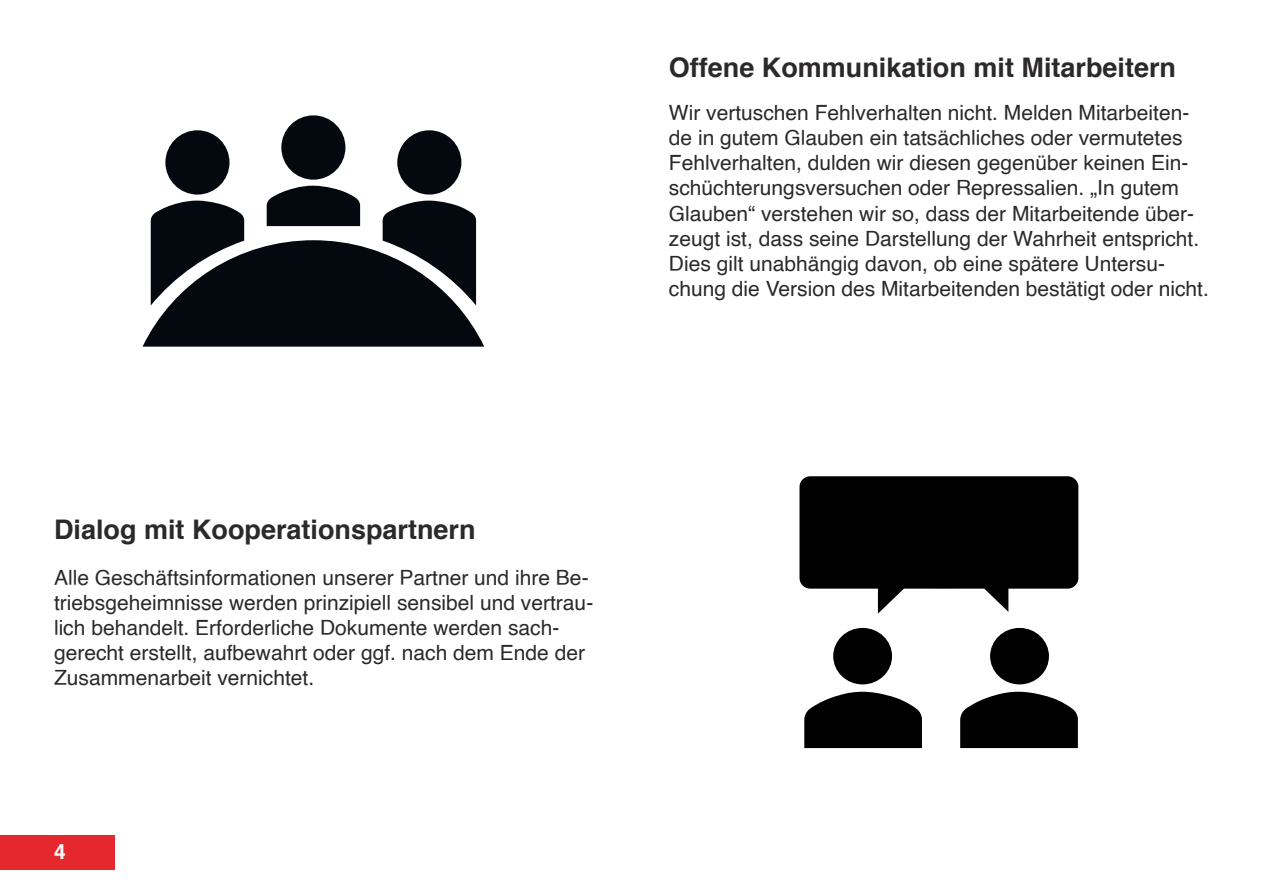
<style>
.page{position:relative;width:1263px;height:893px;background:#fff}
.page>*{position:absolute;margin:0;border:0;box-sizing:border-box;transform-origin:0 0}
.t1{font:700 27px "Helvetica";color:#2b292a}
.t2{font:21px/25.2px "Helvetica";color:#2b292a}
.t3{font:700 21px "Helvetica";color:#fff}
</style>
<div class="page">
<div style="left:0;top:835px;width:115px;height:34px;background:#e4282e"></div>
<div style="left:990px;top:628px;width:59px;height:56px;background:#000;border-radius:50%"></div>
<div style="left:833px;top:628px;width:59px;height:56px;background:#000;border-radius:50%"></div>
<svg style="left:804px;top:692px;width:118px;height:56px;background:#1f1f1f"></svg>
<svg style="left:960px;top:692px;width:118px;height:56px;background:#1f1f1f"></svg>
<svg style="left:799px;top:476px;width:279px;height:138px"></svg>
<div style="left:281px;top:115px;width:64px;height:65px;background:#04080f;border-radius:50%"></div>
<div style="left:397px;top:130px;width:64px;height:65px;background:#04080f;border-radius:50%"></div>
<div style="left:165px;top:130px;width:64px;height:65px;background:#04080f;border-radius:50%"></div>
<svg style="left:143px;top:186px;width:341px;height:161px"></svg>
<p class="t1" style="left:669px;top:45px;width:509px">Offene Kommunikation mit Mitarbeitern</p>
<p class="t2" style="left:669px;top:102px;width:541px">Wir vertuschen Fehlverhalten nicht. Melden Mitarbeiten&shy;de in gutem Glauben ein tatsächliches oder vermutetes Fehlverhalten, dulden wir diesen gegenüber keinen Ein&shy;schüchterungsversuchen oder Repressalien. „In gutem Glauben“ verstehen wir so, dass der Mitarbeitende über&shy;zeugt ist, dass seine Darstellung der Wahrheit entspricht.<br>Dies gilt unabhängig davon, ob eine spätere Untersu&shy;chung die Version des Mitarbeitenden bestätigt oder nicht.</p>
<p class="t1" style="left:54px;top:508px;width:423px">Dialog mit Kooperationspartnern</p>
<p class="t2" style="left:54px;top:566px;width:541px">Alle Geschäftsinformationen unserer Partner und ihre Be&shy;triebsgeheimnisse werden prinzipiell sensibel und vertrau&shy;lich behandelt. Erforderliche Dokumente werden sach&shy;gerecht erstellt, aufbewahrt oder ggf. nach dem Ende der Zusammenarbeit vernichtet.</p>
<p class="t3" style="left:54px;top:843px;width:13px">4</p>
</div>
